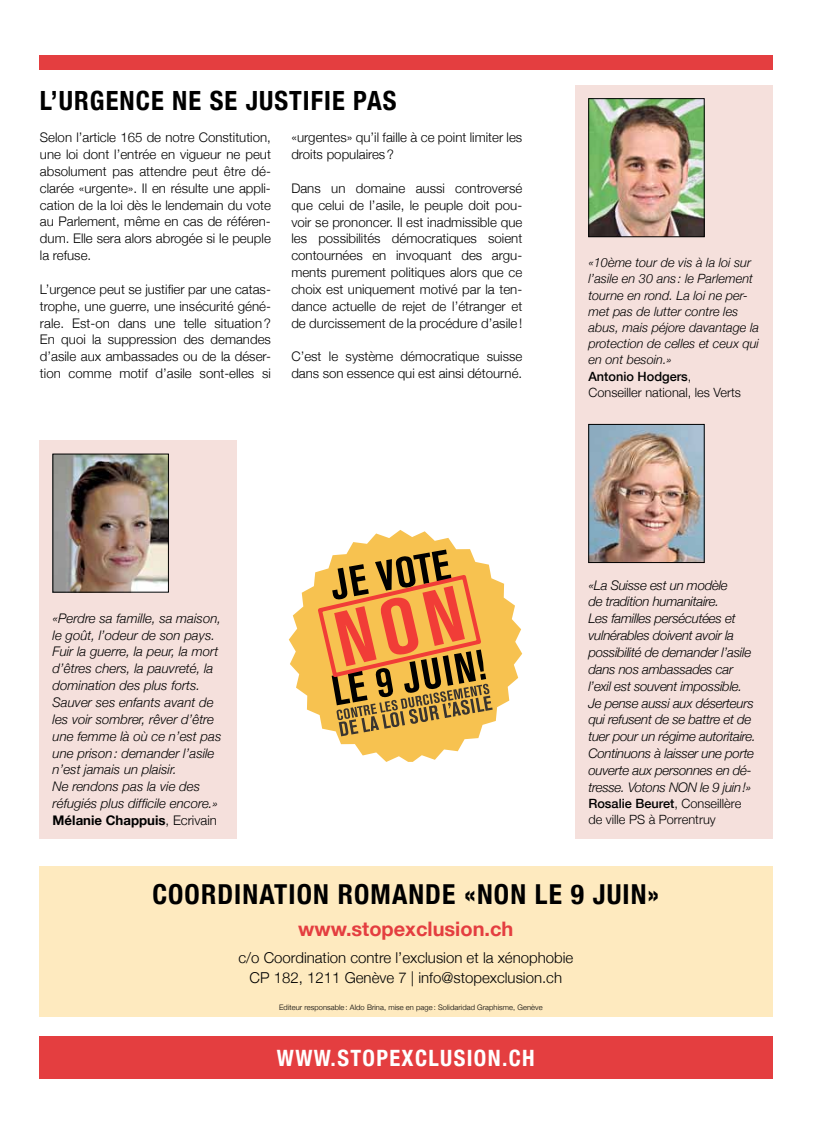
<style>
.page{position:relative;width:833px;height:1134px;background:#fff}
.page>*{position:absolute;margin:0;border:0;box-sizing:border-box;transform-origin:0 0}
.t1{font:700 condensed 27.5px "Helvetica Neue";letter-spacing:.04em;color:#000}
.t2{font:700 condensed 26.5px "Helvetica Neue";letter-spacing:.04em;color:#000}
.t3{font:700 condensed 22.5px "Helvetica Neue";letter-spacing:.06em;color:#fff}
.t4{font:700 20px "Helvetica Neue";color:#e43e40}
.t5{font:300 15px/20px "Helvetica Neue";color:#000;text-align:center}
.t6{font:300 13.25px/16.9px "Helvetica Neue";color:#000;text-align:justify}
.t7{font:italic 300 13.25px/16.9px "Helvetica Neue";letter-spacing:-.02em;color:#000}
.t8{font:italic 300 13.25px/16.9px "Helvetica Neue";color:#000}
.t9{font:italic 300 12.75px/16.2px "Helvetica Neue";color:#000}
.t10{font:300 12.75px/16.2px "Helvetica Neue";color:#000}
.t11{font:300 7.5px "Helvetica Neue";letter-spacing:.01em;color:#000}
.s1{font-weight:500;font-style:normal}
.s2{font-style:normal}
.s3{font-weight:700;font-style:normal}
.s4{font-weight:500}
</style>
<div class="page">
<div style="left:39px;top:1036px;width:733px;height:43px;background:#e43e40"></div>
<div style="left:39px;top:55px;width:733px;height:14px;background:#e43e40"></div>
<svg style="left:289px;top:530px;width:233px;height:232px"></svg>
<svg style="left:315px;top:549px;width:177px;height:187px;background:#cf8f46"></svg>
<div style="left:575px;top:85px;width:197px;height:325px;background:#f5e0dc"></div>
<img style="left:590px;top:100px;width:112px;height:135px">
<div style="left:588px;top:98px;width:116px;height:139px;border:1px solid #000"></div>
<div style="left:575px;top:410px;width:197px;height:428px;background:#f5e0dc"></div>
<img style="left:590px;top:426px;width:112px;height:135px">
<div style="left:588px;top:424px;width:116px;height:139px;border:1px solid #000"></div>
<div style="left:39px;top:866px;width:733px;height:151px;background:#feeabf"></div>
<div style="left:39px;top:440px;width:198px;height:398px;background:#f5e0dc"></div>
<img style="left:55px;top:456px;width:112px;height:134px">
<div style="left:53px;top:454px;width:116px;height:138px;border:1px solid #000"></div>
<h2 class="t2" style="left:40px;top:85px;width:358px">L’URGENCE NE SE JUSTIFIE PAS</h2>
<p class="t6" style="left:40px;top:129px;width:232px">Selon l’article 165 de notre Constitution, une loi dont l’entrée en vigueur ne peut absolument pas attendre peut être dé&shy;clarée «urgente». Il en résulte une appli&shy;cation de la loi dès le lendemain du vote au Parlement, même en cas de référen&shy;dum. Elle sera alors abrogée si le peuple la refuse.</p>
<p class="t6" style="left:40px;top:280px;width:232px">L’urgence peut se justifier par une catas&shy;trophe, une guerre, une insécurité géné&shy;rale. Est-on dans une telle situation?<br>En quoi la suppression des demandes d’asile aux ambassades ou de la déser&shy;tion comme motif d’asile sont-elles si</p>
<p class="t6" style="left:291px;top:129px;width:232px">«urgentes» qu’il faille à ce point limiter les droits populaires?</p>
<p class="t6" style="left:291px;top:179px;width:232px">Dans un domaine aussi controversé que celui de l’asile, le peuple doit pou&shy;voir se prononcer. Il est inadmissible que les possibilités démocratiques soient contournées en invoquant des argu&shy;ments purement politiques alors que ce choix est uniquement motivé par la ten&shy;dance actuelle de rejet de l’étranger et de durcissement de la procédure d’asile!</p>
<p class="t6" style="left:291px;top:348px;width:232px">C’est le système démocratique suisse dans son essence qui est ainsi détourné.</p>
<p class="t9" style="left:588px;top:254px;width:172px">«10ème tour de vis à la loi sur l’asile en 30 ans : le Parlement tourne en rond. La loi ne per&shy;met pas de lutter contre les abus, mais péjore davantage la protection de celles et ceux qui en ont besoin.»<br><span class="s1">Antonio Hodgers</span><span class="s2">,<br>Conseiller national, les Verts</span></p>
<p class="t8" style="left:53px;top:609px;width:170px">«Perdre sa famille, sa maison, le goût, l’odeur de son pays.<br>Fuir la guerre, la peur, la mort d’êtres chers, la pauvreté, la domination des plus forts.<br>Sauver ses enfants avant de les voir sombrer, rêver d’être une femme là où ce n’est pas une prison: demander l’asile n’est jamais un plaisir.<br>Ne rendons pas la vie des réfugiés plus difficile encore.»<br><span class="s3">Mélanie Chappuis</span><span class="s2">, Ecrivain</span></p>
<p class="t7" style="left:588px;top:576px;width:169px">«La Suisse est un modèle<br>de tradition humanitaire.<br>Les familles persécutées et vulnérables doivent avoir la possibilité de demander l’asile dans nos ambassades car l’exil est souvent impossible.<br>Je pense aussi aux déserteurs qui refusent de se battre et de tuer pour un régime autoritaire.<br>Continuons à laisser une porte ouverte aux personnes en dé&shy;tresse. Votons NON le 9 juin!»</p>
<p class="t10" style="left:588px;top:795px;width:154px"><span class="s4">Rosalie Beuret</span>, Conseillère de ville PS à Porrentruy</p>
<h1 class="t1" style="left:152px;top:877px;width:342px">COORDINATION ROMANDE «NON</h1>
<h1 class="t1" style="left:535px;top:877px;width:126px">LE 9 JUIN»</h1>
<h3 class="t4" style="left:298px;top:916px;width:217px">www.stopexclusion.ch</h3>
<p class="t5" style="left:238px;top:947px;width:336px">c/o Coordination contre l’exclusion et la xénophobie<br>CP 182, 1211 Genève 7 | info@stopexclusion.ch</p>
<p class="t11" style="left:279px;top:1003px;width:265px">Editeur responsable : Aldo Brina, mise en page : Solidaridad Graphisme, Genève</p>
<h3 class="t3" style="left:277px;top:1044px;width:259px">WWW.STOPEXCLUSION.CH</h3>
</div>
